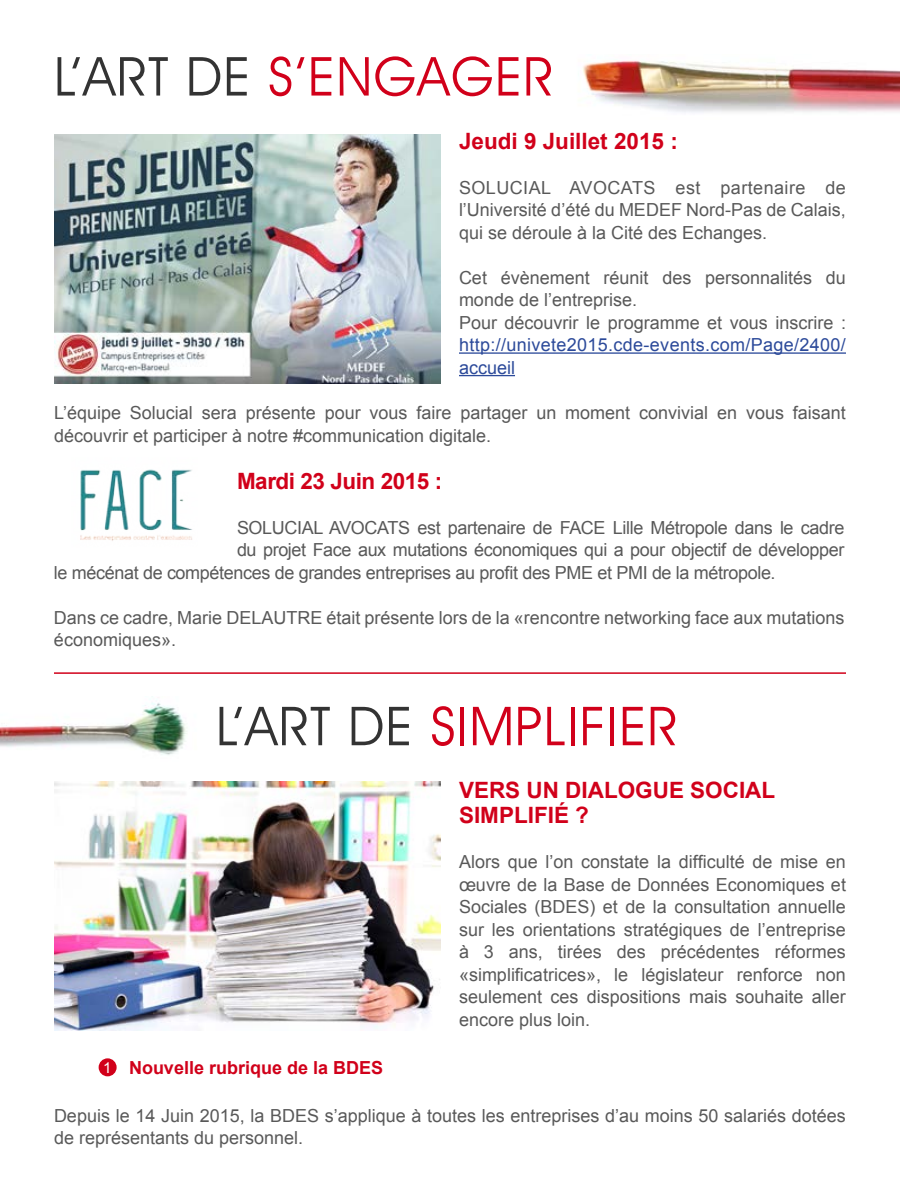
<style>
.page{position:relative;width:900px;height:1200px;background:#fff}
.page>*{position:absolute;margin:0;border:0;box-sizing:border-box;transform-origin:0 0}
.t1{font:54px "Avant Garde IT Cby BT";letter-spacing:.025em;color:#d1001a}
.t2{font:700 22.5px/25.5px "Arial";color:#d1001a}
.t3{font:700 22.5px "Arial";letter-spacing:-.02em;color:#d1001a}
.t4{font:18px/22.5px "Arial";color:#595959}
.t5{font:18px "Arial";letter-spacing:-.02em;color:#595959}
.t6{font:18px/22.5px "Arial";letter-spacing:.02em;color:#2c4a9a}
.t7{font:700 18px "Arial";color:#d1001a}
.t8{font:15px "Arial";color:#fff}
.s1{color:#333}
</style>
<div class="page">
<img style="left:54px;top:134px;width:387px;height:250px">
<img style="left:80px;top:469px;width:112px;height:72px">
<img style="left:582px;top:60px;width:318px;height:53px">
<img style="left:54px;top:782px;width:387px;height:249px">
<img style="left:0;top:696px;width:187px;height:59px">
<div style="left:99px;top:1058px;width:18px;height:18px;background:#d1001a;border-radius:50%"></div>
<hr style="left:459px;top:352px;width:387px;height:2px;background:#2c4a9a">
<hr style="left:459px;top:375px;width:56px;height:1px;background:#2c4a9a">
<hr style="left:54px;top:672px;width:792px;height:2px;background:#d1001a">
<h1 class="t1" style="left:54px;top:44px;width:501px"><span class="s1">L’ART DE</span> S’ENGAGER</h1>
<p class="t2" style="left:459px;top:129px;width:220px">Jeudi 9 Juillet 2015 :</p>
<p class="t4" style="left:459px;top:176px;width:388px;text-align:justify">SOLUCIAL AVOCATS est partenaire de l’Université d’été du MEDEF Nord-Pas de Calais, qui se déroule à la Cité des Echanges.</p>
<p class="t4" style="left:459px;top:266px;width:389px">Cet évènement réunit des personnalités du monde de l’entreprise.<br>Pour découvrir le programme et vous inscrire :</p>
<p class="t6" style="left:459px;top:334px;width:388px">http://univete2015.cde-events.com/Page/2400/ accueil</p>
<p class="t4" style="left:54px;top:402px;width:793px">L’équipe Solucial sera présente pour vous faire partager un moment convivial en vous faisant découvrir et participer à notre #communication digitale.</p>
<p class="t3" style="left:237px;top:466px;width:207px">Mardi 23 Juin 2015 :</p>
<p class="t5" style="left:237px;top:516px;width:609px">SOLUCIAL AVOCATS est partenaire de FACE Lille Métropole dans le cadre</p>
<p class="t5" style="left:237px;top:538px;width:609px">du projet Face aux mutations économiques qui a pour objectif de développer</p>
<p class="t5" style="left:54px;top:561px;width:723px">le mécénat de compétences de grandes entreprises au profit des PME et PMI de la métropole.</p>
<p class="t4" style="left:54px;top:607px;width:792px">Dans ce cadre, Marie DELAUTRE était présente lors de la «rencontre networking face aux mutations économiques».</p>
<h1 class="t1" style="left:216px;top:693px;width:463px"><span class="s1">L’ART DE</span> SIMPLIFIER</h1>
<p class="t2" style="left:459px;top:778px;width:318px">VERS UN DIALOGUE SOCIAL<br>SIMPLIFIÉ ?</p>
<p class="t4" style="left:459px;top:851px;width:389px;text-align:justify">Alors que l’on constate la difficulté de mise en œuvre de la Base de Données Economiques et Sociales (BDES) et de la consultation annuelle sur les orientations stratégiques de l’entreprise à 3 ans, tirées des précédentes réformes «simplificatrices», le législateur renforce non seulement ces dispositions mais souhaite aller encore plus loin.</p>
<p class="t7" style="left:129px;top:1056px;width:256px">Nouvelle rubrique de la BDES</p>
<p class="t4" style="left:54px;top:1104px;width:793px">Depuis le 14 Juin 2015, la BDES s’applique à toutes les entreprises d’au moins 50 salariés dotées de représentants du personnel.</p>
<p class="t8" style="left:103px;top:1058px;width:10px">1</p>
</div>
